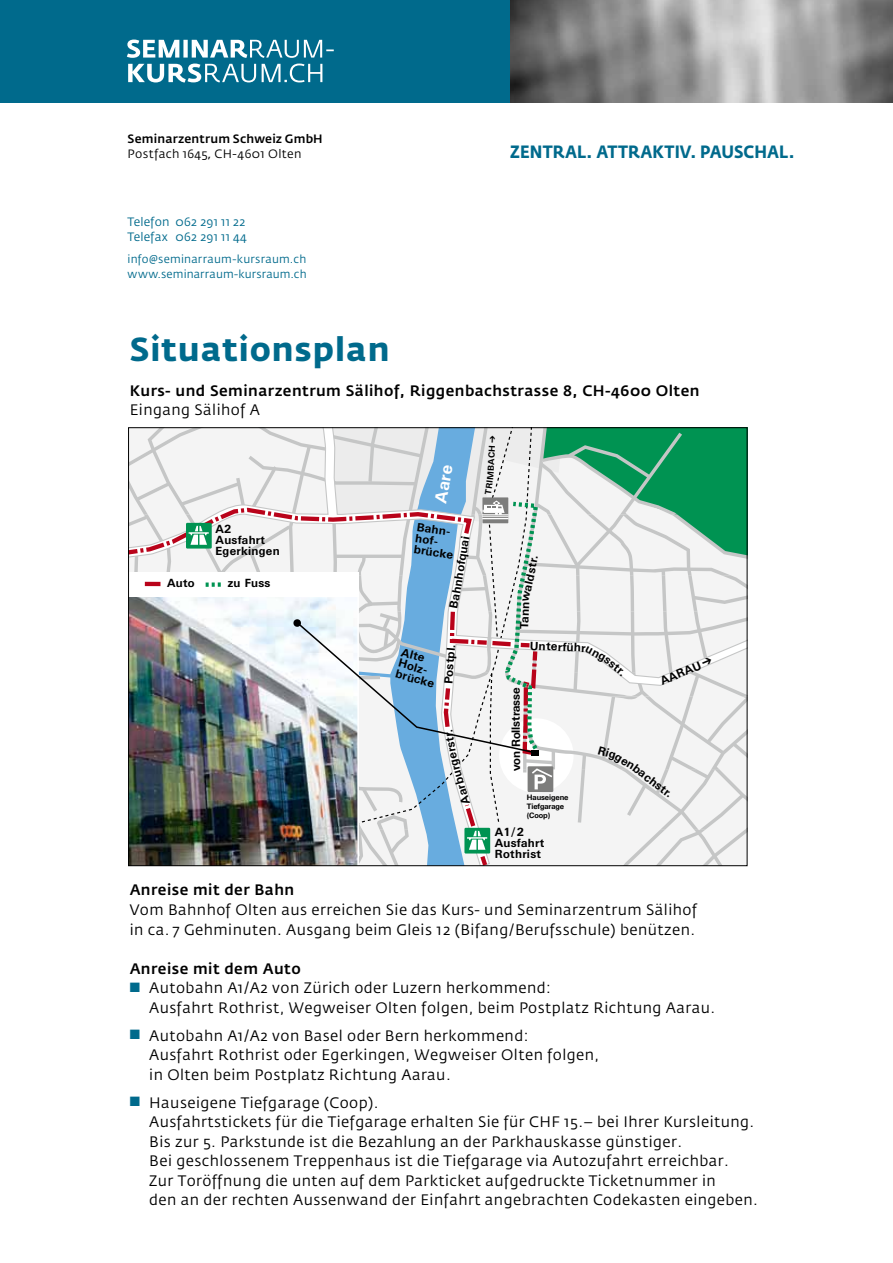
<style>
.page{position:relative;width:893px;height:1263px;background:#fff}
.page>*{position:absolute;margin:0;border:0;box-sizing:border-box;transform-origin:0 0}
.t1{font:700 33px "Fedra Sans Std";letter-spacing:.03em;color:#006a8c}
.t2{font:700 17.7px "Fedra Sans Std";letter-spacing:.005em;color:#006a8c;scale:.9 1}
.t3{font:500 16.2px "UN11";color:#fff}
.t4{font:15px/19.5px "Fedra Sans Std";letter-spacing:.03em;color:#000}
.t5{font:500 15px "Fedra Sans Std";letter-spacing:.03em;color:#000}
.t6{font:500 12px/15px "Fedra Sans Std";letter-spacing:.015em;color:#000}
.t7{font:12px/15px "Fedra Sans Std";letter-spacing:.015em;color:#006a8c}
.t8{font:500 11.25px/11.2px "UN11";letter-spacing:.04em;color:#000}
.t9{font:11.25px/15px "Fedra Sans Std";letter-spacing:.015em;color:#006a8c}
.t10{font:500 11.25px "UN11";letter-spacing:-.005em;color:#000}
.t11{font:500 7.35px/8.9px "UN11";color:#000}
.s1{font-weight:400}
.s2{font-family:"UN11";font-weight:400}
.s3{color:#006a8c}
</style>
<div class="page">
<div style="left:0;top:0;width:511px;height:102px;background:#006a8c"></div>
<img style="left:510px;top:0;width:383px;height:102px">
<svg style="left:128px;top:64px;width:194px;height:18px"></svg>
<svg style="left:127px;top:40px;width:207px;height:18px"></svg>
<img style="left:129px;top:428px;width:618px;height:438px">
<p class="t6" style="left:128px;top:132px;width:197px">Seminarzentrum Schweiz GmbH<br><span class="s1">Postfach 1645</span><span class="s2">,</span> <span class="s1">CH-4601 Olten</span></p>
<p class="t7" style="left:128px;top:214px;width:121px">Telefon 062 291 11 22<br>Telefax 062 291 11 44</p>
<p class="t9" style="left:128px;top:252px;width:181px">info@seminarraum-kursraum.ch www.seminarraum-kursraum.ch</p>
<p class="t2" style="left:510px;top:140px;width:317px">ZENTRAL. ATTRAKTIV. PAUSCHAL.</p>
<h1 class="t1" style="left:130px;top:328px;width:261px">Situationsplan</h1>
<p class="t5" style="left:130px;top:381px;width:571px">Kurs- und Seminarzentrum Sälihof, Riggenbachstrasse 8, CH-4600 Olten</p>
<p class="t4" style="left:130px;top:400px;width:132px">Eingang Sälihof A</p>
<p class="t8" style="left:216px;top:523px;width:66px">A2<br>Ausfahrt<br>Egerkingen</p>
<p class="t8" style="left:167px;top:577px;width:29px">Auto</p>
<p class="t8" style="left:228px;top:577px;width:44px">zu Fuss</p>
<p class="t3" style="left:431px;top:501px;width:40px;rotate:-80deg">Aare</p>
<p class="t8" style="left:418px;top:521px;width:41px;rotate:8deg">Bahn&shy;hof&shy;brücke</p>
<p class="t8" style="left:453px;top:578px;width:41px;rotate:-81deg">hofqua</p>
<p class="t8" style="left:525px;top:572px;width:19px;rotate:-80deg">str.</p>
<p class="t8" style="left:519px;top:600px;width:29px;rotate:-77deg">wald</p>
<p class="t8" style="left:518px;top:629px;width:29px;rotate:-88deg">Tann</p>
<p class="t8" style="left:403px;top:646px;width:41px;rotate:15deg">Alte<br>Holz&shy;brücke</p>
<p class="t8" style="left:530px;top:640px;width:57px;rotate:2deg">Unterführ</p>
<p class="t8" style="left:609px;top:654px;width:26px;rotate:39deg">sstr.</p>
<p class="t8" style="left:442px;top:683px;width:27px;rotate:-86deg">Post</p>
<p class="t8" style="left:658px;top:676px;width:57px;rotate:-23deg">AARAU ➔</p>
<p class="t10" style="left:509px;top:771px;width:85px;rotate:-90deg">von Rollstrasse</p>
<p class="t11" style="left:527px;top:793px;width:43px">Hauseigene<br>Tiefgarage (Coop)</p>
<p class="t8" style="left:495px;top:826px;width:51px">A1/2<br>Ausfahrt<br>Rothrist</p>
<p class="t8" style="left:638px;top:762px;width:48px;rotate:37deg">bachstr.</p>
<p class="t5" style="left:130px;top:881px;width:166px">Anreise mit der Bahn</p>
<p class="t4" style="left:130px;top:900px;width:569px">Vom Bahnhof Olten aus erreichen Sie das Kurs- und Seminarzentrum Sälihof in ca. 7 Gehminuten. Ausgang beim Gleis 12 (Bifang/Berufsschule) benützen.</p>
<p class="t5" style="left:130px;top:959px;width:173px">Anreise mit dem Auto</p>
<p class="t4" style="left:149px;top:978px;width:567px;text-indent:-20px"><span class="s3">■</span> Autobahn A1/A2 von Zürich oder Luzern herkommend:<br>Ausfahrt Rothrist, Wegweiser Olten folgen, beim Postplatz Richtung Aarau.</p>
<p class="t4" style="left:149px;top:1026px;width:452px;text-indent:-20px"><span class="s3">■</span> Autobahn A1/A2 von Basel oder Bern herkommend:<br>Ausfahrt Rothrist oder Egerkingen, Wegweiser Olten folgen, in Olten beim Postplatz Richtung Aarau.</p>
<p class="t4" style="left:149px;top:1093px;width:610px;text-indent:-20px"><span class="s3">■</span> Hauseigene Tiefgarage (Coop).<br>Ausfahrtstickets für die Tiefgarage erhalten Sie für CHF 15.– bei Ihrer Kursleitung.<br>Bis zur 5. Parkstunde ist die Bezahlung an der Parkhauskasse günstiger.<br>Bei geschlossenem Treppenhaus ist die Tiefgarage via Autozufahrt erreichbar.<br>Zur Toröffnung die unten auf dem Parkticket aufgedruckte Ticketnummer in<br>den an der rechten Aussenwand der Einfahrt angebrachten Codekasten eingeben.</p>
</div>
